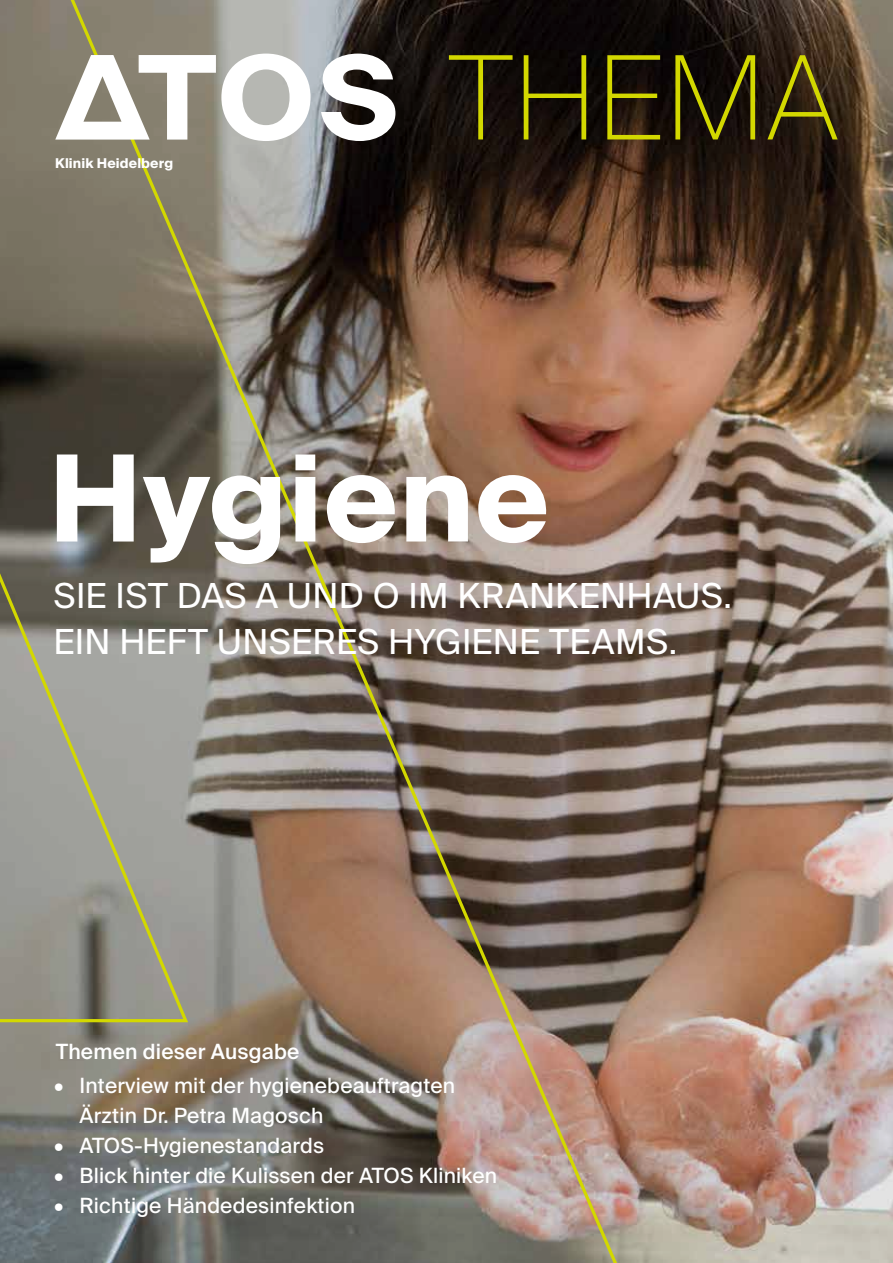
<style>
.page{position:relative;width:893px;height:1263px;background:#fff}
.page>*{position:absolute;margin:0;border:0;box-sizing:border-box;transform-origin:0 0}
.t1{font:700 120px "Suisse Intl";letter-spacing:.01em;color:#fff}
.t2{font:100 116.25px "Suisse Intl";letter-spacing:.01em;color:#d3d800}
.t3{font:34.5px/46.2px "Suisse Intl";letter-spacing:.005em;color:#fff}
.t4{font:21px/30px "Suisse Intl";letter-spacing:.01em;color:#fff}
.t5{font:500 21px "Suisse Intl";letter-spacing:.01em;color:#fff}
.t6{font:700 13.5px "Suisse Intl";letter-spacing:.01em;color:#fff}
</style>
<div class="page">
<img style="left:0;top:0;width:893px;height:1263px">
<img style="left:71px;top:0;width:546px;height:1263px">
<svg style="left:0;top:291px;width:190px;height:733px"></svg>
<svg style="left:55px;top:54px;width:340px;height:87px"></svg>
<p class="t6" style="left:55px;top:155px;width:119px">Klinik Heidelberg</p>
<h2 class="t2" style="left:449px;top:31px;width:391px">THEMA</h2>
<h1 class="t1" style="left:49px;top:430px;width:502px">Hygiene</h1>
<h3 class="t3" style="left:54px;top:573px;width:680px">SIE IST DAS A UND O IM KRANKENHAUS.<br>EIN HEFT UNSERES HYGIENE TEAMS.</h3>
<p class="t5" style="left:56px;top:1039px;width:245px">Themen dieser Ausgabe</p>
<p class="t4" style="left:80px;top:1070px;width:377px;text-indent:-26px">• Interview mit der hygienebeauftragten<br>Ärztin Dr. Petra Magosch</p>
<p class="t4" style="left:54px;top:1131px;width:272px">• ATOS-Hygienestandards</p>
<p class="t4" style="left:54px;top:1161px;width:445px">• Blick hinter die Kulissen der ATOS Kliniken</p>
<p class="t4" style="left:54px;top:1191px;width:303px">• Richtige Händedesinfektion</p>
</div>
